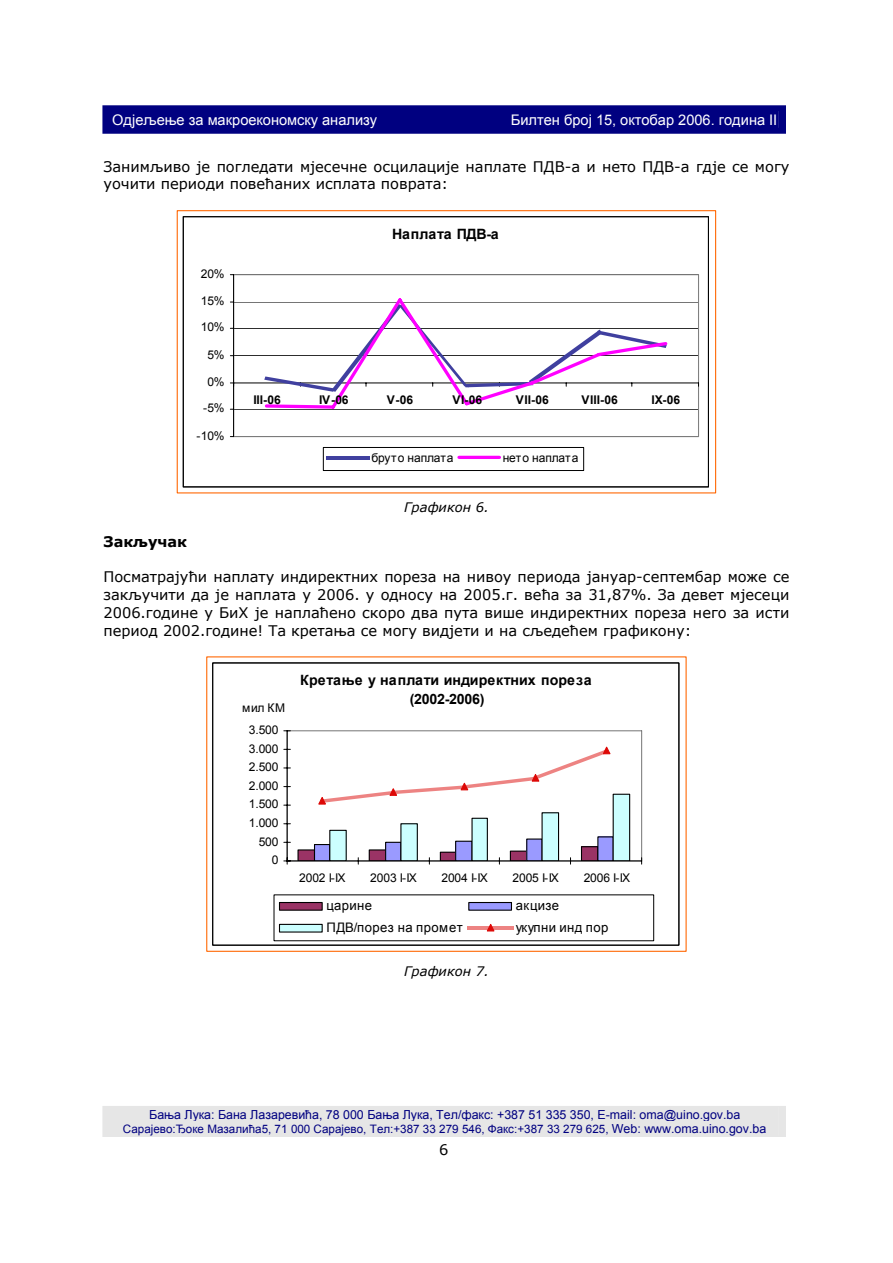
<style>
.page{position:relative;width:893px;height:1263px;background:#fff}
.page>*{position:absolute;margin:0;border:0;box-sizing:border-box;transform-origin:0 0}
.t1{font:14.55px/17.7px "Verdana";color:#000}
.t2{font:14.55px "Arial";color:#fff}
.t3{font:700 14.55px "Verdana";letter-spacing:-.005em;color:#000}
.t4{font:700 14.25px/18.6px "Arial";letter-spacing:.005em;color:#000;text-align:center}
.t5{font:700 14.25px "Arial";letter-spacing:-.02em;color:#000}
.t6{font:italic 13.2px "Verdana";letter-spacing:.005em;color:#000}
.t7{font:13.05px "Arial";letter-spacing:.03em;color:#000}
.t8{font:12.45px "Arial";color:#000080}
.t9{font:12px "Arial";letter-spacing:-.01em;color:#000}
.t10{font:700 12px "Arial";letter-spacing:-.01em;color:#000}
.t11{font:11.7px "Arial";color:#000080}
.s1{font-size:12.45px}
</style>
<div class="page">
<svg style="left:102px;top:105px;width:684px;height:29px;background:#0b0b85"></svg>
<div style="left:111px;top:111px;width:667px;height:17px;background:#000080"></div>
<div style="left:102px;top:1106px;width:684px;height:31px;background:#e6e6e6"></div>
<div style="left:111px;top:1107px;width:667px;height:14px;background:#e6e6e6"></div>
<div style="left:111px;top:1121px;width:667px;height:15px;background:#e6e6e6"></div>
<hr style="left:234px;top:437px;width:464px;height:1px;background:#000">
<hr style="left:234px;top:409px;width:464px;height:1px;background:#000">
<hr style="left:234px;top:356px;width:464px;height:1px;background:#000">
<hr style="left:234px;top:328px;width:464px;height:1px;background:#000">
<hr style="left:234px;top:302px;width:464px;height:1px;background:#000">
<hr style="left:234px;top:275px;width:464px;height:1px;background:#000">
<hr style="left:234px;top:274px;width:464px;height:1px;background:#808080">
<hr style="left:698px;top:275px;width:1px;height:162px;background:#808080">
<hr style="left:234px;top:436px;width:464px;height:1px;background:#808080">
<hr style="left:233px;top:275px;width:1px;height:162px;background:#000">
<hr style="left:234px;top:383px;width:464px;height:1px;background:#000">
<svg style="left:263px;top:298px;width:406px;height:112px"></svg>
<div style="left:323px;top:447px;width:261px;height:24px;background:#fff;border:1px solid #000"></div>
<hr style="left:327px;top:456px;width:42px;height:4px;background:#3f3f9f">
<hr style="left:459px;top:456px;width:40px;height:3px;background:#f0f">
<div style="left:183px;top:217px;width:525px;height:270px;border:1px solid #000"></div>
<div style="left:177px;top:210px;width:539px;height:283px;border:1px solid #f60"></div>
<hr style="left:287px;top:730px;width:355px;height:1px;background:#808080">
<hr style="left:641px;top:731px;width:1px;height:130px;background:#808080">
<hr style="left:287px;top:860px;width:355px;height:1px;background:#808080">
<div style="left:298px;top:850px;width:16px;height:11px;background:#9a3365"></div>
<div style="left:297px;top:849px;width:18px;height:12px;border:1px solid #000"></div>
<div style="left:369px;top:850px;width:17px;height:11px;background:#9a3365"></div>
<div style="left:369px;top:849px;width:17px;height:12px;border:1px solid #000"></div>
<div style="left:440px;top:852px;width:16px;height:9px;background:#9a3365"></div>
<div style="left:440px;top:852px;width:16px;height:9px;border:1px solid #000"></div>
<div style="left:510px;top:851px;width:17px;height:10px;background:#9a3365"></div>
<div style="left:510px;top:851px;width:17px;height:10px;border:1px solid #000"></div>
<div style="left:581px;top:847px;width:17px;height:14px;background:#9a3365"></div>
<div style="left:581px;top:846px;width:17px;height:15px;border:1px solid #000"></div>
<div style="left:314px;top:845px;width:16px;height:16px;background:#9a9aff"></div>
<div style="left:314px;top:844px;width:16px;height:17px;border:1px solid #000"></div>
<div style="left:386px;top:842px;width:15px;height:19px;background:#9a9aff"></div>
<div style="left:385px;top:842px;width:16px;height:19px;border:1px solid #000"></div>
<div style="left:456px;top:841px;width:16px;height:20px;background:#9a9aff"></div>
<div style="left:455px;top:841px;width:18px;height:20px;border:1px solid #000"></div>
<div style="left:527px;top:839px;width:15px;height:22px;background:#9a9aff"></div>
<div style="left:526px;top:839px;width:17px;height:22px;border:1px solid #000"></div>
<div style="left:598px;top:837px;width:15px;height:24px;background:#9a9aff"></div>
<div style="left:597px;top:836px;width:17px;height:25px;border:1px solid #000"></div>
<div style="left:330px;top:830px;width:16px;height:31px;background:#cff"></div>
<div style="left:329px;top:830px;width:18px;height:31px;border:1px solid #000"></div>
<div style="left:401px;top:824px;width:16px;height:37px;background:#cff"></div>
<div style="left:400px;top:823px;width:18px;height:38px;border:1px solid #000"></div>
<div style="left:472px;top:818px;width:15px;height:43px;background:#cff"></div>
<div style="left:471px;top:818px;width:17px;height:43px;border:1px solid #000"></div>
<div style="left:542px;top:813px;width:16px;height:48px;background:#cff"></div>
<div style="left:541px;top:812px;width:18px;height:49px;border:1px solid #000"></div>
<div style="left:613px;top:794px;width:17px;height:67px;background:#cff"></div>
<div style="left:613px;top:794px;width:17px;height:67px;border:1px solid #000"></div>
<hr style="left:287px;top:731px;width:1px;height:130px;background:#000">
<hr style="left:287px;top:861px;width:355px;height:1px;background:#000">
<svg style="left:284px;top:858px;width:6px;height:6px"></svg>
<svg style="left:318px;top:746px;width:293px;height:59px"></svg>
<div style="left:279px;top:902px;width:44px;height:9px;background:#9a3365;border:1px solid #000"></div>
<div style="left:468px;top:902px;width:44px;height:9px;background:#9a9aff;border:1px solid #000"></div>
<div style="left:279px;top:924px;width:44px;height:9px;background:#cff;border:1px solid #000"></div>
<hr style="left:468px;top:927px;width:46px;height:3px;background:#bfbfbf">
<svg style="left:485px;top:924px;width:11px;height:8px"></svg>
<div style="left:206px;top:656px;width:481px;height:296px;border:1px solid #f60"></div>
<p class="t2" style="left:112px;top:110px;width:266px">Одјељење за макроекономску анализу</p>
<p class="t2" style="left:511px;top:110px;width:268px">Билтен број 15, октобар 2006. година II</p>
<p class="t1" style="left:104px;top:157px;width:687px">Занимљиво је погледати мјесечне осцилације наплате ПДВ-а и нето ПДВ-а гдје се могу уочити периоди повећаних исплата поврата:</p>
<p class="t9" style="left:201px;top:267px;width:25px">20%</p>
<p class="t9" style="left:201px;top:294px;width:25px">15%</p>
<p class="t9" style="left:201px;top:321px;width:25px">10%</p>
<p class="t9" style="left:207px;top:348px;width:19px">5%</p>
<p class="t9" style="left:207px;top:375px;width:19px">0%</p>
<p class="t9" style="left:203px;top:402px;width:23px">-5%</p>
<p class="t9" style="left:196px;top:429px;width:30px">-10%</p>
<p class="t5" style="left:392px;top:226px;width:108px">Наплата ПДВ-а</p>
<p class="t10" style="left:253px;top:393px;width:29px">III-06</p>
<p class="t10" style="left:319px;top:393px;width:31px">IV-06</p>
<p class="t10" style="left:387px;top:393px;width:28px">V-06</p>
<p class="t10" style="left:452px;top:393px;width:31px">VI-06</p>
<p class="t10" style="left:516px;top:393px;width:34px">VII-06</p>
<p class="t10" style="left:581px;top:393px;width:38px">VIII-06</p>
<p class="t10" style="left:651px;top:393px;width:30px">IX-06</p>
<p class="t9" style="left:371px;top:450px;width:84px">бруто наплата</p>
<p class="t9" style="left:503px;top:450px;width:77px">нето наплата</p>
<p class="t6" style="left:404px;top:499px;width:86px">Графикон 6.</p>
<p class="t3" style="left:104px;top:532px;width:85px">Закључак</p>
<p class="t1" style="left:103px;top:568px;width:687px;text-align:justify">Посматрајући наплату индиректних пореза на нивоу периода јануар-септембар може се закључити да је наплата у 2006. у односу на 2005.г. већа за 31,87%. За девет мјесеци 2006.године у БиХ је наплаћено скоро два пута више индиректних пореза него за исти период 2002.године! Та кретања се могу видјети и на сљедећем графикону:</p>
<p class="t9" style="left:242px;top:700px;width:44px">мил КМ</p>
<p class="t9" style="left:249px;top:723px;width:31px">3.500</p>
<p class="t9" style="left:249px;top:742px;width:31px">3.000</p>
<p class="t9" style="left:249px;top:760px;width:31px">2.500</p>
<p class="t9" style="left:249px;top:779px;width:31px">2.000</p>
<p class="t9" style="left:249px;top:798px;width:31px">1.500</p>
<p class="t9" style="left:249px;top:816px;width:31px">1.000</p>
<p class="t9" style="left:259px;top:835px;width:21px">500</p>
<p class="t9" style="left:272px;top:853px;width:8px">0</p>
<p class="t4" style="left:300px;top:671px;width:293px">Кретање у наплати индиректних пореза (2002-2006)</p>
<p class="t9" style="left:299px;top:871px;width:48px">2002 I-IX</p>
<p class="t9" style="left:370px;top:871px;width:48px">2003 I-IX</p>
<p class="t9" style="left:441px;top:871px;width:48px">2004 I-IX</p>
<p class="t9" style="left:513px;top:871px;width:48px">2005 I-IX</p>
<p class="t9" style="left:584px;top:871px;width:48px">2006 I-IX</p>
<p class="t7" style="left:327px;top:897px;width:47px">царине</p>
<p class="t7" style="left:516px;top:897px;width:45px">акцизе</p>
<p class="t7" style="left:327px;top:919px;width:138px">ПДВ/порез на промет</p>
<p class="t7" style="left:516px;top:919px;width:94px">укупни инд пор</p>
<p class="t6" style="left:404px;top:963px;width:86px">Графикон 7.</p>
<p class="t8" style="left:149px;top:1106px;width:593px">Бања Лука: Бана Лазаревића, 78 000 Бања Лука, Тел/факс: +387 51 335 350, E-mail: oma@uino.gov.ba</p>
<p class="t11" style="left:123px;top:1121px;width:645px">Сарајево:Ђоке Мазалића5, 71 000 Сарајево, Тел:+387 33 279 546, Факс:+387 33 279 625, <span class="s1">Web: www.oma.uino.gov.ba</span></p>
<p class="t1" style="left:439px;top:1140px;width:11px">6</p>
</div>
